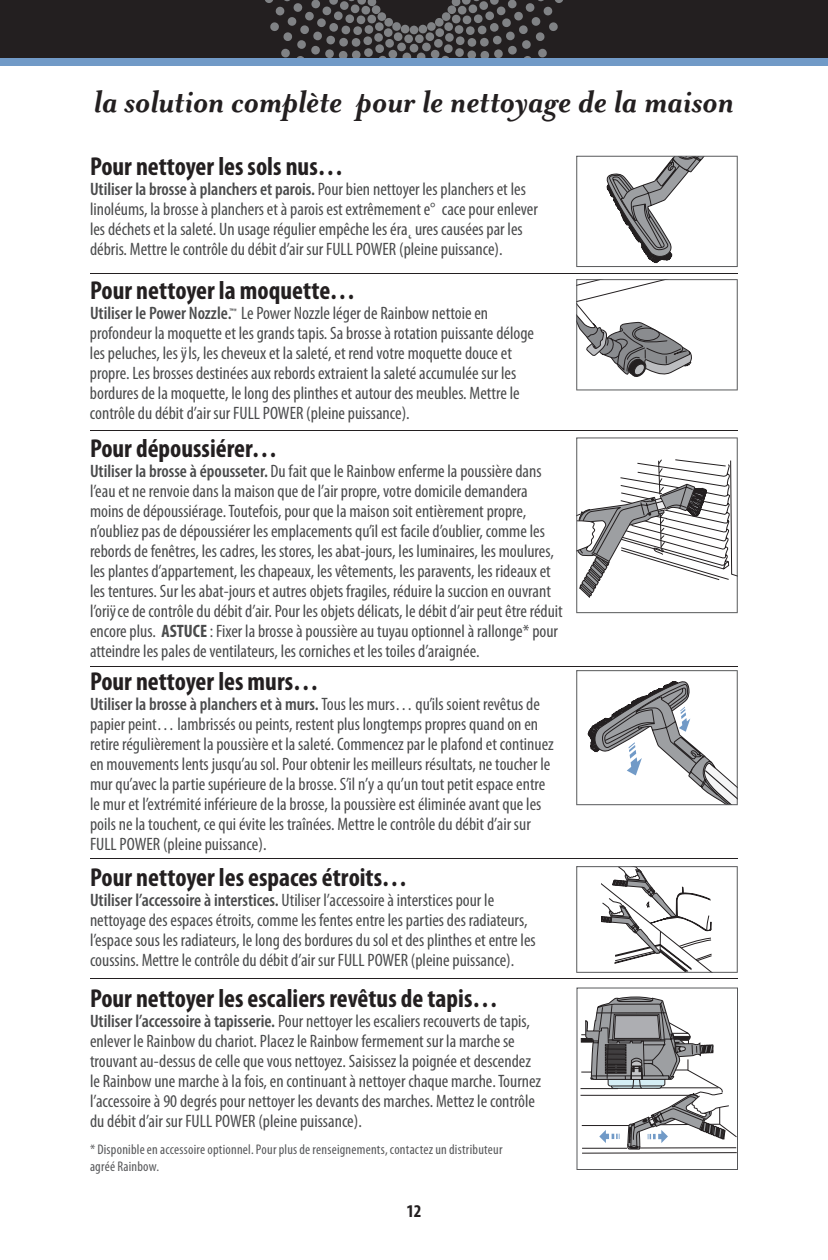
<style>
.page{position:relative;width:828px;height:1260px;background:#fff}
.page>*{position:absolute;margin:0;border:0;box-sizing:border-box;transform-origin:0 0}
.t1{font:italic 700 36px "Mrs Eaves";color:#231f20}
.t2{font:700 condensed 26px "Myriad Pro";color:#231f20}
.t3{font:condensed 18px/20px "Myriad Pro";color:#4b4c4d}
.t4{font:700 condensed 18px "Myriad Pro";color:#231f20}
.t5{font:condensed 14px/16.8px "Myriad Pro";letter-spacing:.015em;color:#57585a}
.s1{font-weight:600}
.s2{font-weight:700}
</style>
<div class="page">
<div style="left:1px;top:0;width:827px;height:58px;background:#231f20"></div>
<div style="left:404px;top:34px;width:9px;height:9px;background:#808285;border-radius:4px"></div>
<div style="left:415px;top:34px;width:9px;height:9px;background:#808285;border-radius:4px"></div>
<div style="left:410px;top:44px;width:8px;height:9px;background:#808285;border-radius:4px"></div>
<svg style="left:265px;top:0;width:146px;height:58px"></svg>
<div style="left:410px;top:26px;width:8px;height:8px;background:#808285;border-radius:50%"></div>
<svg style="left:417px;top:0;width:146px;height:58px"></svg>
<div style="left:0;top:58px;width:828px;height:8px;background:#719ac7"></div>
<svg style="left:576px;top:156px;width:162px;height:111px"></svg>
<svg style="left:576px;top:279px;width:162px;height:111px"></svg>
<svg style="left:576px;top:437px;width:162px;height:176px"></svg>
<svg style="left:576px;top:670px;width:162px;height:135px"></svg>
<svg style="left:576px;top:866px;width:162px;height:107px"></svg>
<svg style="left:576px;top:988px;width:162px;height:182px"></svg>
<hr style="left:90px;top:273px;width:648px;height:1px;background:#231f20">
<hr style="left:90px;top:666px;width:648px;height:1px;background:#231f20">
<hr style="left:90px;top:858px;width:648px;height:1px;background:#231f20">
<hr style="left:90px;top:978px;width:648px;height:1px;background:#231f20">
<hr style="left:90px;top:430px;width:648px;height:1px;background:#231f20">
<h1 class="t1" style="left:94px;top:82px;width:641px">la solution complète pour le nettoyage de la maison</h1>
<h2 class="t2" style="left:90px;top:150px;width:255px">Pour nettoyer les sols nus…</h2>
<p class="t3" style="left:90px;top:179px;width:449px"><span class="s1">Utiliser la brosse à planchers et parois.</span> Pour bien nettoyer les planchers et les linoléums, la brosse à planchers et à parois est extrêmement e° cace pour enlever les déchets et la saleté. Un usage régulier empêche les éra˛ ures causées par les débris. Mettre le contrôle du débit d’air sur FULL POWER (pleine puissance).</p>
<h2 class="t2" style="left:90px;top:274px;width:267px">Pour nettoyer la moquette…</h2>
<p class="t3" style="left:90px;top:302px;width:446px"><span class="s1">Utiliser le Power Nozzle.</span><sup>™*</sup> Le Power Nozzle léger de Rainbow nettoie en profondeur la moquette et les grands tapis. Sa brosse à rotation puissante déloge les peluches, les ÿ ls, les cheveux et la saleté, et rend votre moquette douce et propre. Les brosses destinées aux rebords extraient la saleté accumulée sur les bordures de la moquette, le long des plinthes et autour des meubles. Mettre le contrôle du débit d’air sur FULL POWER (pleine puissance).</p>
<h2 class="t2" style="left:90px;top:432px;width:189px">Pour dépoussiérer…</h2>
<p class="t3" style="left:90px;top:461px;width:474px"><span class="s1">Utiliser la brosse à épousseter.</span> Du fait que le Rainbow enferme la poussière dans l’eau et ne renvoie dans la maison que de l’air propre, votre domicile demandera moins de dépoussiérage. Toutefois, pour que la maison soit entièrement propre, n’oubliez pas de dépoussiérer les emplacements qu’il est facile d’oublier, comme les rebords de fenêtres, les cadres, les stores, les abat-jours, les luminaires, les moulures, les plantes d’appartement, les chapeaux, les vêtements, les paravents, les rideaux et les tentures. Sur les abat-jours et autres objets fragiles, réduire la succion en ouvrant l’oriÿ ce de contrôle du débit d’air. Pour les objets délicats, le débit d’air peut être réduit encore plus. <span class="s2">ASTUCE</span> : Fixer la brosse à poussière au tuyau optionnel à rallonge* pour atteindre les pales de ventilateurs, les corniches et les toiles d’araignée.</p>
<h2 class="t2" style="left:90px;top:665px;width:230px">Pour nettoyer les murs…</h2>
<p class="t3" style="left:90px;top:693px;width:465px"><span class="s1">Utiliser la brosse à planchers et à murs.</span> Tous les murs… qu’ils soient revêtus de papier peint… lambrissés ou peints, restent plus longtemps propres quand on en retire régulièrement la poussière et la saleté. Commencez par le plafond et continuez en mouvements lents jusqu’au sol. Pour obtenir les meilleurs résultats, ne toucher le mur qu’avec la partie supérieure de la brosse. S’il n’y a qu’un tout petit espace entre le mur et l’extrémité inférieure de la brosse, la poussière est éliminée avant que les poils ne la touchent, ce qui évite les traînées. Mettre le contrôle du débit d’air sur FULL POWER (pleine puissance).</p>
<h2 class="t2" style="left:90px;top:861px;width:319px">Pour nettoyer les espaces étroits…</h2>
<p class="t3" style="left:90px;top:889px;width:447px"><span class="s1">Utiliser l’accessoire à interstices.</span> Utiliser l’accessoire à interstices pour le nettoyage des espaces étroits, comme les fentes entre les parties des radiateurs, l’espace sous les radiateurs, le long des bordures du sol et des plinthes et entre les coussins. Mettre le contrôle du débit d’air sur FULL POWER (pleine puissance).</p>
<h2 class="t2" style="left:90px;top:982px;width:410px">Pour nettoyer les escaliers revêtus de tapis…</h2>
<p class="t3" style="left:90px;top:1011px;width:453px"><span class="s1">Utiliser l’accessoire à tapisserie.</span> Pour nettoyer les escaliers recouverts de tapis, enlever le Rainbow du chariot. Placez le Rainbow fermement sur la marche se trouvant au-dessus de celle que vous nettoyez. Saisissez la poignée et descendez le Rainbow une marche à la fois, en continuant à nettoyer chaque marche. Tournez l’accessoire à 90 degrés pour nettoyer les devants des marches. Mettez le contrôle du débit d’air sur FULL POWER (pleine puissance).</p>
<p class="t5" style="left:90px;top:1141px;width:414px">* Disponible en accessoire optionnel. Pour plus de renseignements, contactez un distributeur agréé Rainbow.</p>
<p class="t4" style="left:407px;top:1199px;width:16px">12</p>
</div>
